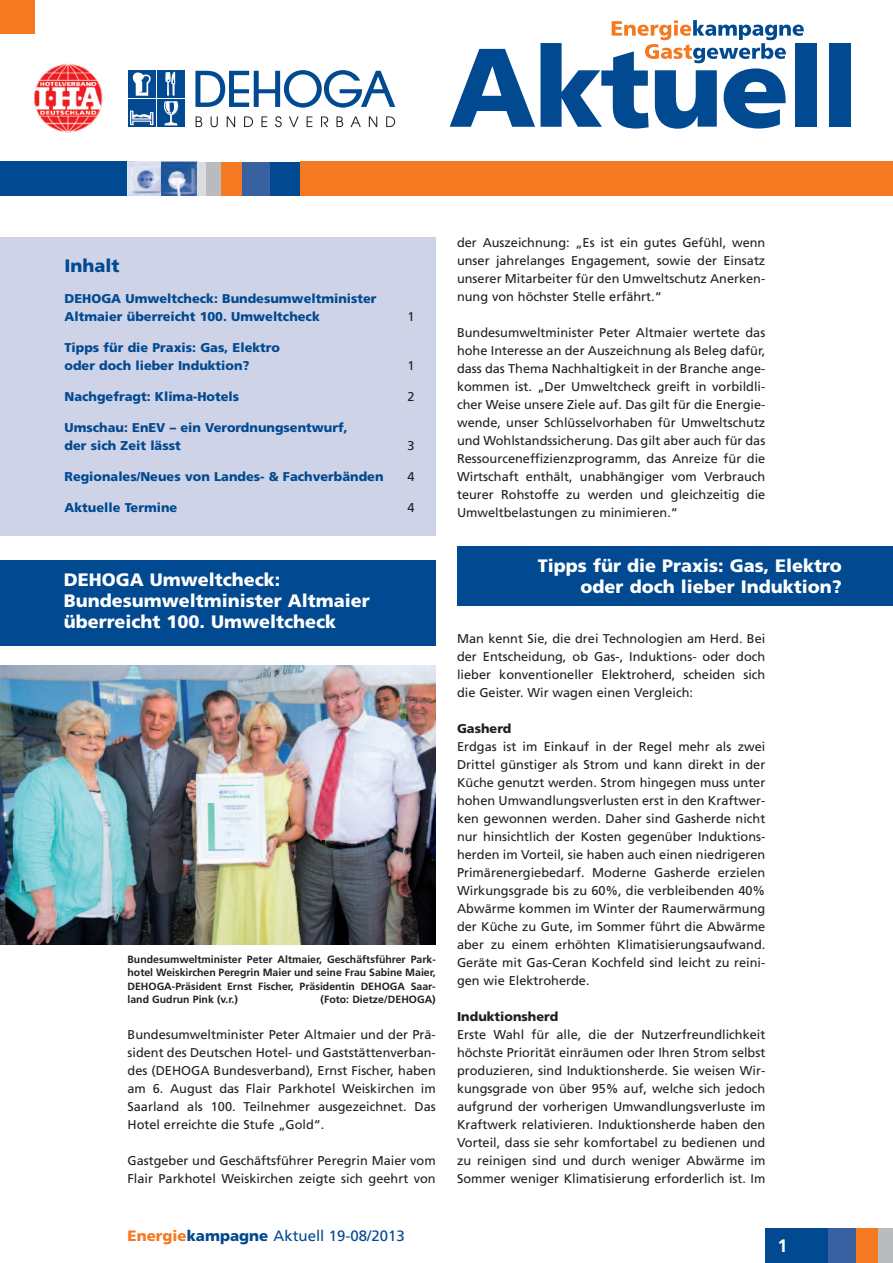
<style>
.page{position:relative;width:893px;height:1263px;background:#fff}
.page>*{position:absolute;margin:0;border:0;box-sizing:border-box;transform-origin:0 0}
.t1{font:900 18px/21px "Frutiger";color:#fff}
.t2{font:900 18px "Frutiger";color:#014990}
.t3{font:700 18px "Frutiger";color:#fff}
.t4{font:15px "Frutiger";color:#014990}
.t5{font:12.75px/18px "Frutiger";color:#231f20;text-align:justify}
.t6{font:900 12.75px/18px "Frutiger";color:#014990}
.t7{font:900 12.75px "Frutiger";color:#231f20}
.t8{font:700 10.5px/13.5px "Frutiger";color:#231f20;text-align:justify}
.s1{font-weight:900;color:#f47921}
.s2{font-weight:900}
</style>
<div class="page">
<div style="left:0;top:162px;width:140px;height:34px;background:#014990"></div>
<div style="left:0;top:237px;width:330px;height:298px;background:#ced3e7"></div>
<div style="left:797px;top:1229px;width:96px;height:34px;background:#014990"></div>
<hr style="left:892px;top:1229px;width:1px;height:34px;background:#d9dddf">
<div style="left:878px;top:1229px;width:14px;height:34px;background:#babbbe"></div>
<div style="left:856px;top:1229px;width:22px;height:34px;background:#f47921"></div>
<div style="left:829px;top:1229px;width:27px;height:34px;background:#3961a1"></div>
<div style="left:765px;top:1229px;width:34px;height:34px;background:#014990"></div>
<svg style="left:450px;top:20px;width:354px;height:109px"></svg>
<div style="left:796px;top:43px;width:21px;height:84px;background:#014990"></div>
<div style="left:829px;top:43px;width:21px;height:84px;background:#014990"></div>
<div style="left:128px;top:71px;width:27px;height:27px;background:#014990"></div>
<div style="left:157px;top:71px;width:28px;height:27px;background:#014990"></div>
<div style="left:128px;top:100px;width:27px;height:27px;background:#014990"></div>
<svg style="left:130px;top:110px;width:24px;height:16px"></svg>
<div style="left:157px;top:100px;width:28px;height:27px;background:#014990"></div>
<svg style="left:164px;top:102px;width:15px;height:23px"></svg>
<svg style="left:131px;top:70px;width:21px;height:26px"></svg>
<svg style="left:165px;top:72px;width:11px;height:24px"></svg>
<svg style="left:195px;top:70px;width:200px;height:38px"></svg>
<svg style="left:196px;top:116px;width:6px;height:11px"></svg>
<svg style="left:211px;top:116px;width:7px;height:11px"></svg>
<svg style="left:227px;top:116px;width:8px;height:11px"></svg>
<svg style="left:244px;top:116px;width:9px;height:11px"></svg>
<svg style="left:261px;top:116px;width:6px;height:11px"></svg>
<svg style="left:275px;top:116px;width:7px;height:11px"></svg>
<svg style="left:289px;top:116px;width:10px;height:11px"></svg>
<svg style="left:307px;top:116px;width:5px;height:11px"></svg>
<svg style="left:321px;top:116px;width:7px;height:11px"></svg>
<svg style="left:336px;top:116px;width:7px;height:11px"></svg>
<svg style="left:350px;top:116px;width:11px;height:11px"></svg>
<svg style="left:369px;top:116px;width:8px;height:11px"></svg>
<svg style="left:386px;top:116px;width:9px;height:11px"></svg>
<img style="left:34px;top:64px;width:68px;height:68px">
<img style="left:128px;top:162px;width:34px;height:34px">
<img style="left:162px;top:162px;width:35px;height:34px">
<div style="left:202px;top:162px;width:99px;height:34px;background:#014990"></div>
<div style="left:197px;top:162px;width:10px;height:34px;background:#d9dddf"></div>
<div style="left:206px;top:162px;width:15px;height:34px;background:#babbbe"></div>
<div style="left:221px;top:162px;width:22px;height:34px;background:#f47921"></div>
<div style="left:242px;top:162px;width:28px;height:34px;background:#3961a1"></div>
<div style="left:0;top:0;width:34px;height:34px;background:#f47921"></div>
<div style="left:300px;top:162px;width:593px;height:34px;background:#f47921"></div>
<div style="left:0;top:560px;width:436px;height:85px;background:#014990"></div>
<div style="left:43px;top:237px;width:393px;height:298px;background:#ced3e7"></div>
<div style="left:457px;top:546px;width:436px;height:60px;background:#014990"></div>
<img style="left:0;top:665px;width:436px;height:279px">
<h1 class="t2" style="left:65px;top:258px;width:57px">Inhalt</h1>
<p class="t6" style="left:65px;top:290px;width:314px">DEHOGA Umweltcheck: Bundesumweltminister<br>Altmaier überreicht 100. Umweltcheck</p>
<p class="t6" style="left:65px;top:339px;width:217px">Tipps für die Praxis: Gas, Elektro oder doch lieber Induktion?</p>
<p class="t5" style="left:407px;top:308px;width:9px">1</p>
<p class="t5" style="left:407px;top:357px;width:9px">1</p>
<p class="t6" style="left:65px;top:388px;width:176px">Nachgefragt: Klima-Hotels</p>
<p class="t5" style="left:407px;top:388px;width:9px">2</p>
<p class="t6" style="left:65px;top:419px;width:285px">Umschau: EnEV – ein Verordnungsentwurf, der sich Zeit lässt</p>
<p class="t5" style="left:407px;top:437px;width:9px">3</p>
<p class="t6" style="left:65px;top:468px;width:321px">Regionales/Neues von Landes- &amp; Fachverbänden</p>
<p class="t5" style="left:407px;top:468px;width:9px">4</p>
<p class="t6" style="left:65px;top:499px;width:114px">Aktuelle Termine</p>
<p class="t5" style="left:407px;top:499px;width:9px">4</p>
<h1 class="t1" style="left:64px;top:571px;width:308px">DEHOGA Umweltcheck:<br>Bundesumweltminister Altmaier überreicht 100. Umweltcheck</h1>
<p class="t8" style="left:128px;top:953px;width:310px">Bundesumweltminister Peter Altmaier, Geschäftsführer Park&shy;hotel Weiskirchen Peregrin Maier und seine Frau Sabine Maier, DEHOGA-Präsident Ernst Fischer, Präsidentin DEHOGA Saar&shy;land Gudrun Pink (v.r.)</p>
<p class="t8" style="left:321px;top:994px;width:117px">(Foto: Dietze/DEHOGA)</p>
<p class="t5" style="left:128px;top:1027px;width:310px">Bundesumweltminister Peter Altmaier und der Prä&shy;sident des Deutschen Hotel- und Gaststättenverban&shy;des (DEHOGA Bundesverband), Ernst Fischer, haben am 6. August das Flair Parkhotel Weiskirchen im Saarland als 100. Teilnehmer ausgezeichnet. Das Hotel erreichte die Stufe „Gold“.</p>
<p class="t5" style="left:127px;top:1153px;width:310px">Gastgeber und Geschäftsführer Peregrin Maier vom<br>Flair Parkhotel Weiskirchen zeigte sich geehrt von</p>
<p class="t4" style="left:128px;top:1229px;width:279px"><span class="s1">Energie</span><span class="s2">kampagne</span> Aktuell 19-08/2013</p>
<p class="t5" style="left:457px;top:234px;width:310px">der Auszeichnung: „Es ist ein gutes Gefühl, wenn unser jahrelanges Engagement, sowie der Einsatz unserer Mitarbeiter für den Umweltschutz Anerken&shy;nung von höchster Stelle erfährt.“</p>
<p class="t5" style="left:457px;top:324px;width:310px">Bundesumweltminister Peter Altmaier wertete das hohe Interesse an der Auszeichnung als Beleg dafür, dass das Thema Nachhaltigkeit in der Branche ange&shy;kommen ist. „Der Umweltcheck greift in vorbildli&shy;cher Weise unsere Ziele auf. Das gilt für die Energie&shy;wende, unser Schlüsselvorhaben für Umweltschutz und Wohlstandssicherung. Das gilt aber auch für das Ressourceneffizienzprogramm, das Anreize für die Wirtschaft enthält, unabhängiger vom Verbrauch teurer Rohstoffe zu werden und gleichzeitig die Umweltbelastungen zu minimieren.“</p>
<h1 class="t1" style="left:538px;top:556px;width:306px;text-align:right">Tipps für die Praxis: Gas, Elektro oder doch lieber Induktion?</h1>
<p class="t5" style="left:457px;top:630px;width:310px">Man kennt Sie, die drei Technologien am Herd. Bei der Entscheidung, ob Gas-, Induktions- oder doch lieber konventioneller Elektroherd, scheiden sich die Geister. Wir wagen einen Vergleich:</p>
<p class="t7" style="left:457px;top:723px;width:56px">Gasherd</p>
<p class="t5" style="left:457px;top:738px;width:310px">Erdgas ist im Einkauf in der Regel mehr als zwei Drittel günstiger als Strom und kann direkt in der Küche genutzt werden. Strom hingegen muss unter hohen Umwandlungsverlusten erst in den Kraftwer&shy;ken gewonnen werden. Daher sind Gasherde nicht nur hinsichtlich der Kosten gegenüber Induktions&shy;herden im Vorteil, sie haben auch einen niedrigeren Primärenergiebedarf. Moderne Gasherde erzielen Wirkungsgrade bis zu 60%, die verbleibenden 40% Abwärme kommen im Winter der Raumerwärmung der Küche zu Gute, im Sommer führt die Abwärme aber zu einem erhöhten Klimatisierungsaufwand.<br>Geräte mit Gas-Ceran Kochfeld sind leicht zu reini&shy;gen wie Elektroherde.</p>
<p class="t7" style="left:457px;top:1011px;width:103px">Induktionsherd</p>
<p class="t5" style="left:457px;top:1026px;width:310px">Erste Wahl für alle, die der Nutzerfreundlichkeit höchste Priorität einräumen oder Ihren Strom selbst produzieren, sind Induktionsherde. Sie weisen Wir&shy;kungsgrade von über 95% auf, welche sich jedoch aufgrund der vorherigen Umwandlungsverluste im Kraftwerk relativieren. Induktionsherde haben den Vorteil, dass sie sehr komfortabel zu bedienen und zu reinigen sind und durch weniger Abwärme im Sommer weniger Klimatisierung erforderlich ist. Im</p>
<h1 class="t3" style="left:777px;top:1238px;width:12px">1</h1>
</div>
